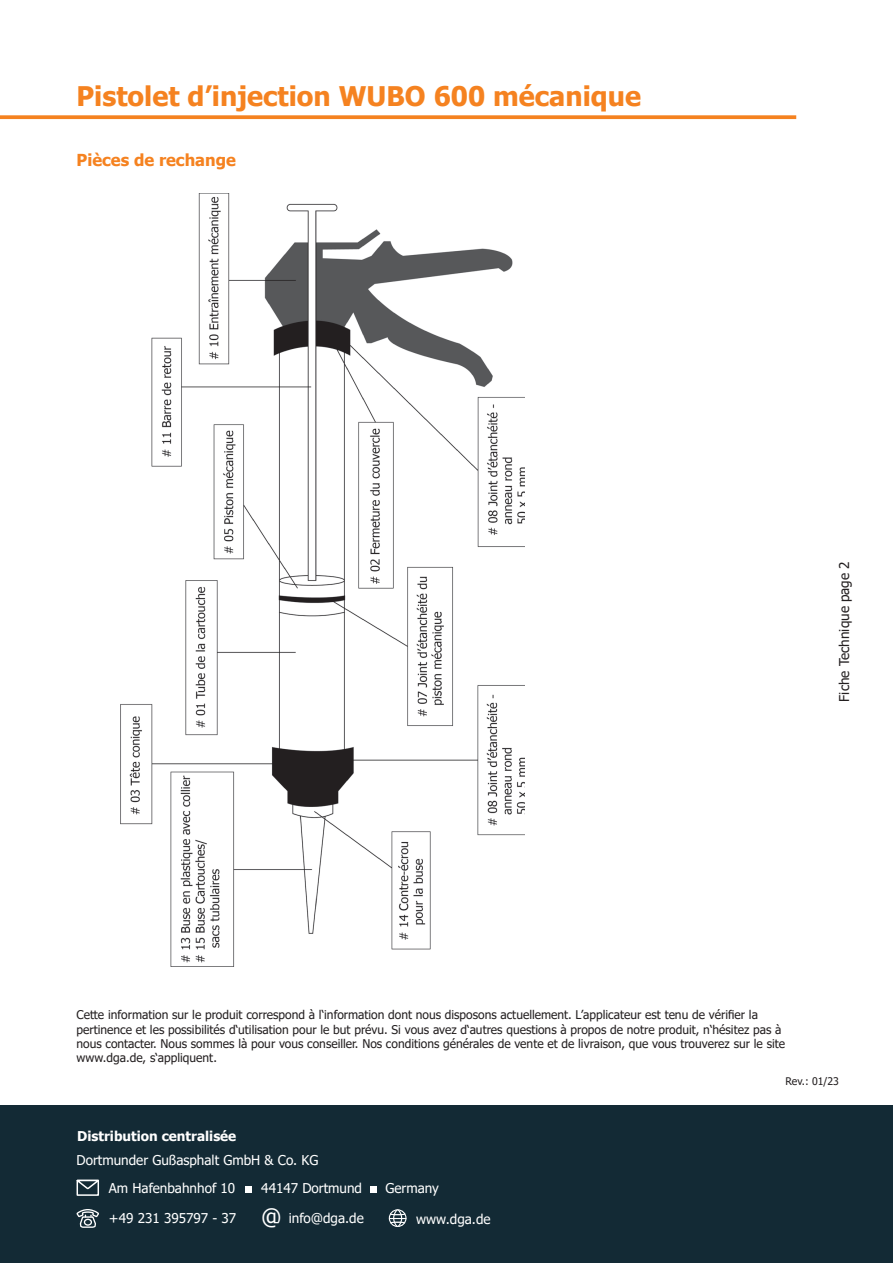
<style>
.page{position:relative;width:893px;height:1263px;background:#fff}
.page>*{position:absolute;margin:0;border:0;box-sizing:border-box;transform-origin:0 0}
.t1{font:700 27px "Tahoma";color:#f58220}
.t2{font:700 16.5px "Tahoma";color:#f58220}
.t3{font:13.5px/28.2px "Tahoma";color:#fff}
.t4{font:700 13.5px "Tahoma";color:#fff}
.t5{font:13.5px "Tahoma";color:#231f20}
.t6{font:12px/14.4px "Tahoma";color:#231f20}
.t7{font:10.5px "Tahoma";color:#231f20}
.s1{font-size:22.5px}
</style>
<div class="page">
<svg style="left:0;top:115px;width:796px;height:4px;background:#f58b31"></svg>
<img style="left:120px;top:193px;width:404px;height:773px">
<div style="left:0;top:1106px;width:893px;height:157px;background:#132a35"></div>
<svg style="left:77px;top:1180px;width:22px;height:16px"></svg>
<div style="left:245px;top:1186px;width:6px;height:7px;background:#fff"></div>
<svg style="left:77px;top:1209px;width:22px;height:19px"></svg>
<div style="left:371px;top:1186px;width:6px;height:7px;background:#fff"></div>
<div style="left:389px;top:1209px;width:17px;height:18px;border:1px solid #fff;border-radius:50%"></div>
<div style="left:393px;top:1209px;width:9px;height:18px;border:1px solid #fff;border-radius:50%"></div>
<svg style="left:389px;top:1212px;width:17px;height:12px"></svg>
<h1 class="t1" style="left:77px;top:78px;width:566px">Pistolet d’injection WUBO 600 mécanique</h1>
<h2 class="t2" style="left:77px;top:148px;width:161px">Pièces de rechange</h2>
<p class="t5" style="left:835px;top:702px;width:142px;rotate:-90deg">Fiche Technique page 2</p>
<p class="t6" style="left:77px;top:1008px;width:710px">Cette information sur le produit correspond à l‘information dont nous disposons actuellement. L’applicateur est tenu de vérifier la pertinence et les possibilités d‘utilisation pour le but prévu. Si vous avez d‘autres questions à propos de notre produit, n‘hésitez pas à nous contacter. Nous sommes là pour vous conseiller. Nos conditions générales de vente et de livraison, que vous trouverez sur le site www.dga.de, s‘appliquent.</p>
<p class="t4" style="left:77px;top:1127px;width:161px">Distribution centralisée</p>
<p class="t3" style="left:109px;top:1146px;width:211px;text-indent:-32px">Dortmunder Gußasphalt GmbH &amp; Co. KG<br>Am Hafenbahnhof 10</p>
<p class="t3" style="left:261px;top:1175px;width:102px">44147 Dortmund</p>
<p class="t3" style="left:109px;top:1205px;width:256px">+49 231 395797 - 37 <span class="s1">@</span> info@dga.de</p>
<p class="t3" style="left:416px;top:1205px;width:76px">www.dga.de</p>
<p class="t3" style="left:385px;top:1175px;width:55px">Germany</p>
<p class="t7" style="left:786px;top:1074px;width:55px">Rev.: 01/23</p>
</div>
